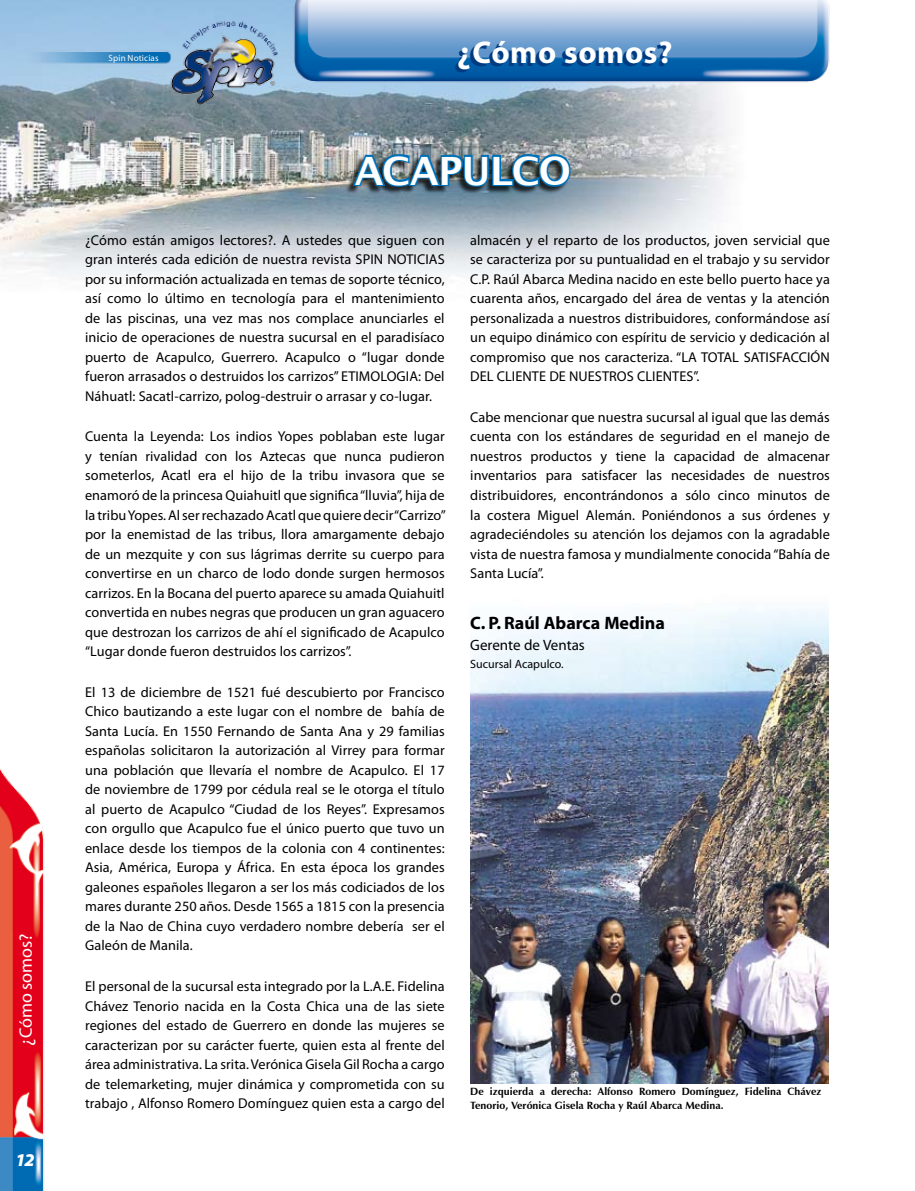
<style>
.page{position:relative;width:915px;height:1191px;background:#fff}
.page>*{position:absolute;margin:0;border:0;box-sizing:border-box;transform-origin:0 0}
.t1{font:700 39px "Lucida Grande";color:#fff}
.t2{font:700 31.5px "Myriad";letter-spacing:.02em;color:#fff}
.t3{font:700 18px "Myriad";color:#000}
.t4{font:18px "Myriad";letter-spacing:-.005em;color:#fff}
.t5{font:italic 900 18px "Myriad Pro";color:#fff}
.t6{font:15px "Myriad";color:#000}
.t7{font:14.25px/19.5px "Myriad Pro";letter-spacing:.005em;color:#000;text-align:justify}
.t8{font:12px "Myriad";color:#000}
.t9{font:700 10.5px/13.5px "Zapf Humanist 601 BT";letter-spacing:.005em;color:#000}
.t10{font:9px "Myriad";letter-spacing:.015em;color:#fff}
</style>
<div class="page">
<img style="left:0;top:0;width:830px;height:1191px">
<div style="left:345px;top:154px;width:225px;height:41px;background:#000;opacity:.75"></div>
<img style="left:350px;top:153px;width:222px;height:36px">
<img style="left:470px;top:551px;width:358px;height:532px">
<p class="t4" style="left:17px;top:1045px;width:113px;rotate:-90deg">¿Cómo somos?</p>
<p class="t5" style="left:16px;top:1148px;width:20px">12</p>
<p class="t10" style="left:108px;top:53px;width:52px">Spin Noticias</p>
<h2 class="t2" style="left:457px;top:37px;width:217px">¿Cómo somos?</h2>
<h1 class="t1" style="left:354px;top:148px;width:55px">ACAPULCO</h1>
<p class="t7" style="left:85px;top:230px;width:361px">¿Cómo están amigos lectores?. A ustedes que siguen con gran interés cada edición de nuestra revista SPIN NOTICIAS por su información actualizada en temas de soporte técnico, así como lo último en tecnología para el mantenimiento de las piscinas, una vez mas nos complace anunciarles el inicio de operaciones de nuestra sucursal en el paradisíaco puerto de Acapulco, Guerrero. Acapulco o “lugar donde fueron arrasados o destruidos los carrizos” ETIMOLOGIA: Del Náhuatl: Sacatl-carrizo, polog-destruir o arrasar y co-lugar.</p>
<p class="t7" style="left:85px;top:427px;width:362px">Cuenta la Leyenda: Los indios Yopes poblaban este lugar y tenían rivalidad con los Aztecas que nunca pudieron someterlos, Acatl era el hijo de la tribu invasora que se enamoró de la princesa Quiahuitl que significa “lluvia”, hija de la tribu Yopes. Al ser rechazado Acatl que quiere decir “Carrizo” por la enemistad de las tribus, llora amargamente debajo de un mezquite y con sus lágrimas derrite su cuerpo para convertirse en un charco de lodo donde surgen hermosos carrizos. En la Bocana del puerto aparece su amada Quiahuitl convertida en nubes negras que producen un gran aguacero que destrozan los carrizos de ahí el significado de Acapulco “Lugar donde fueron destruidos los carrizos”.</p>
<p class="t7" style="left:85px;top:682px;width:361px">El 13 de diciembre de 1521 fué descubierto por Francisco Chico bautizando a este lugar con el nombre de bahía de Santa Lucía. En 1550 Fernando de Santa Ana y 29 familias españolas solicitaron la autorización al Virrey para formar una población que llevaría el nombre de Acapulco. El 17 de noviembre de 1799 por cédula real se le otorga el título al puerto de Acapulco “Ciudad de los Reyes”. Expresamos con orgullo que Acapulco fue el único puerto que tuvo un enlace desde los tiempos de la colonia con 4 continentes:<br>Asia, América, Europa y África. En esta época los grandes galeones españoles llegaron a ser los más codiciados de los mares durante 250 años. Desde 1565 a 1815 con la presencia de la Nao de China cuyo verdadero nombre debería ser el Galeón de Manila.</p>
<p class="t7" style="left:85px;top:976px;width:361px">El personal de la sucursal esta integrado por la L.A.E. Fidelina Chávez Tenorio nacida en la Costa Chica una de las siete regiones del estado de Guerrero en donde las mujeres se caracterizan por su carácter fuerte, quien esta al frente del área administrativa. La srita. Verónica Gisela Gil Rocha a cargo de telemarketing, mujer dinámica y comprometida con su trabajo , Alfonso Romero Domínguez quien esta a cargo del</p>
<p class="t7" style="left:470px;top:230px;width:361px">almacén y el reparto de los productos, joven servicial que se caracteriza por su puntualidad en el trabajo y su servidor C.P. Raúl Abarca Medina nacido en este bello puerto hace ya cuarenta años, encargado del área de ventas y la atención personalizada a nuestros distribuidores, conformándose así un equipo dinámico con espíritu de servicio y dedicación al compromiso que nos caracteriza. “LA TOTAL SATISFACCIÓN DEL CLIENTE DE NUESTROS CLIENTES”.</p>
<p class="t7" style="left:470px;top:407px;width:361px">Cabe mencionar que nuestra sucursal al igual que las demás cuenta con los estándares de seguridad en el manejo de nuestros productos y tiene la capacidad de almacenar inventarios para satisfacer las necesidades de nuestros distribuidores, encontrándonos a sólo cinco minutos de la costera Miguel Alemán. Poniéndonos a sus órdenes y agradeciéndoles su atención los dejamos con la agradable vista de nuestra famosa y mundialmente conocida “Bahía de Santa Lucía”.</p>
<p class="t3" style="left:470px;top:613px;width:196px">C. P. Raúl Abarca Medina</p>
<p class="t6" style="left:470px;top:638px;width:116px">Gerente de Ventas</p>
<p class="t8" style="left:470px;top:658px;width:95px">Sucursal Acapulco.</p>
<p class="t9" style="left:470px;top:1085px;width:352px">De izquierda a derecha: Alfonso Romero Domínguez, Fidelina Chávez<br>Tenorio, Verónica Gisela Rocha y Raúl Abarca Medina.</p>
</div>
